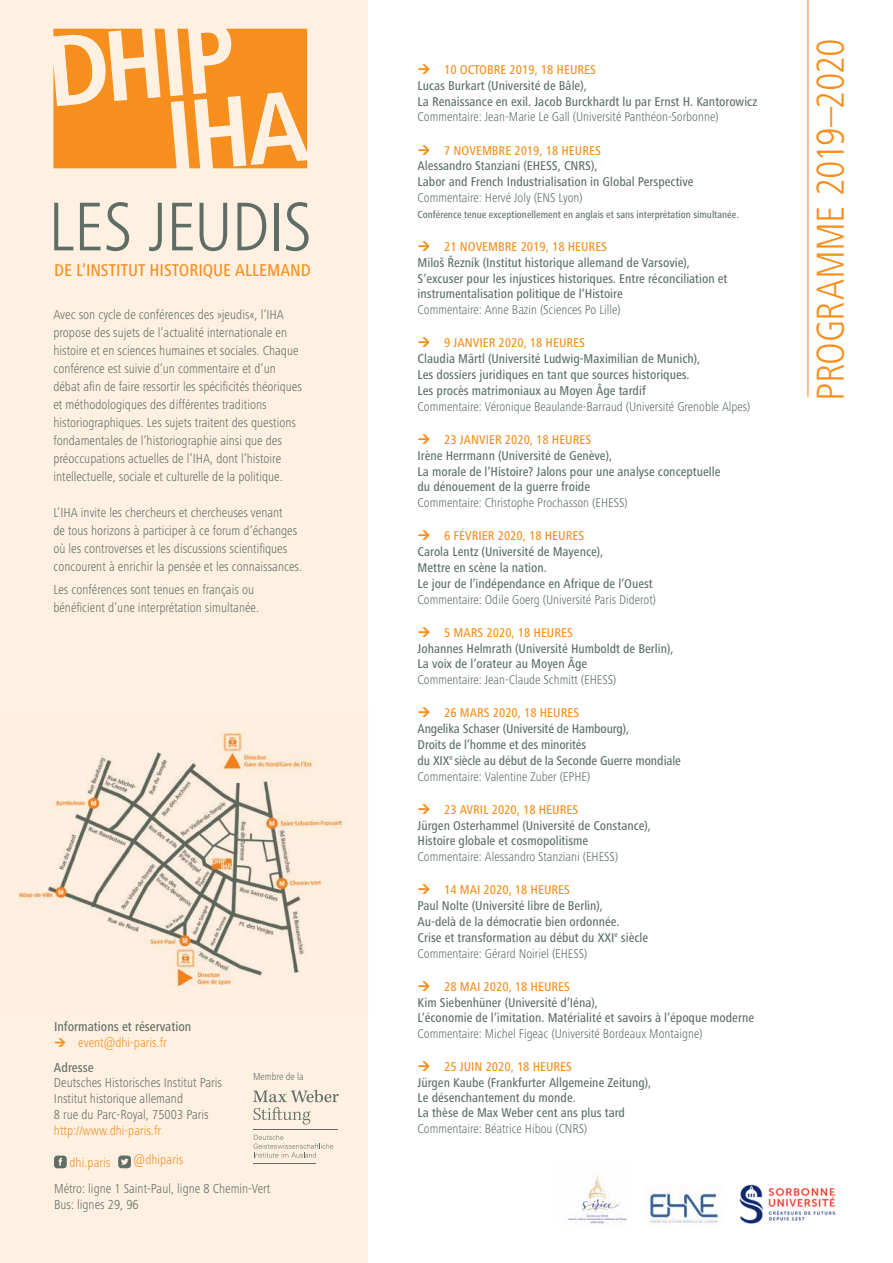
<style>
.page{position:relative;width:893px;height:1263px;background:#fff}
.page>*{position:absolute;margin:0;border:0;box-sizing:border-box;transform-origin:0 0}
.t1{font:300 condensed 71.4px "Frutiger Next Pro";color:#5e6e66}
.t2{font:300 condensed 40.35px "Frutiger Next Pro";letter-spacing:-.03em;color:#f78f1e}
.t3{font:500 condensed 17.7px "Frutiger Next Pro";color:#f78f1e}
.t4{font:300 condensed 13.5px/18px "Frutiger Next Pro";color:#5e6e66}
.t5{font:300 condensed 13.5px "Frutiger Next Pro";color:#f78f1e}
.t6{font:500 condensed 13.5px "Frutiger Next Pro";color:#5e6e66}
.t7{font:500 condensed 13.2px/15.9px "Frutiger Next Pro";color:#5e6e66}
.t8{font:300 condensed 13.2px "Frutiger Next Pro";color:#5e6e66}
.t9{font:500 condensed 13.2px "Frutiger Next Pro";color:#f78f1e}
.t10{font:500 condensed 10.5px "Frutiger Next Pro";color:#5e6e66}
.t11{font:300 condensed 10.5px "Frutiger Next Pro";color:#5e6e66}
.s1{font-weight:300}
</style>
<div class="page">
<div style="left:0;top:0;width:367px;height:1263px;background:#fff0e1"></div>
<svg style="left:53px;top:29px;width:254px;height:139px"></svg>
<hr style="left:807px;top:0;width:1px;height:397px;background:#f78f1e">
<img style="left:17px;top:708px;width:351px;height:307px">
<div style="left:54px;top:1155px;width:13px;height:13px;background:#5e6e66;border-radius:3px"></div>
<svg style="left:59px;top:1158px;width:3px;height:7px"></svg>
<div style="left:118px;top:1155px;width:13px;height:13px;background:#5e6e66;border-radius:3px"></div>
<svg style="left:121px;top:1158px;width:7px;height:7px"></svg>
<hr style="left:253px;top:1163px;width:63px;height:1px;background:#5e6e66">
<hr style="left:253px;top:1129px;width:85px;height:1px;background:#5e6e66">
<svg style="left:253px;top:1090px;width:86px;height:34px"></svg>
<svg style="left:254px;top:1135px;width:79px;height:23px"></svg>
<img style="left:568px;top:1174px;width:59px;height:50px">
<img style="left:645px;top:1185px;width:79px;height:39px">
<img style="left:740px;top:1184px;width:95px;height:40px">
<h1 class="t1" style="left:48px;top:186px;width:129px">Les jeudis</h1>
<h3 class="t3" style="left:54px;top:260px;width:256px">de l’Institut historique allemand</h3>
<p class="t4" style="left:53px;top:306px;width:250px">Avec son cycle de conférences des »jeudis«, l’IHA propose des sujets de l’actualité internationale en histoire et en sciences humaines et sociales. Chaque conférence est suivie d’un commentaire et d’un débat afin de faire ressortir les spécificités théoriques et méthodologiques des différentes traditions historiographiques. Les sujets traitent des questions fondamentales de l’historiographie ainsi que des préoccupations actuelles de l’IHA, dont l’histoire intellectuelle, sociale et culturelle de la politique.</p>
<p class="t4" style="left:53px;top:504px;width:250px">L’IHA invite les chercheurs et chercheuses venant<br>de tous horizons à participer à ce forum d’échanges où les controverses et les discussions scientifiques concourent à enrichir la pensée et les connaissances.</p>
<p class="t4" style="left:53px;top:580px;width:207px">Les conférences sont tenues en français ou bénéficient d’une interprétation simultanée.</p>
<p class="t6" style="left:54px;top:1019px;width:139px">Informations et réservation</p>
<p class="t5" style="left:78px;top:1034px;width:90px">event@dhi-paris.fr</p>
<p class="t6" style="left:54px;top:1059px;width:41px">Adresse</p>
<p class="t4" style="left:54px;top:1075px;width:169px;line-height:15.8px">Deutsches Historisches Institut Paris<br>Institut historique allemand<br>8 rue du Parc-Royal, 75003 Paris</p>
<p class="t5" style="left:54px;top:1122px;width:109px">http://www.dhi-paris.fr</p>
<p class="t5" style="left:69px;top:1154px;width:42px">dhi.paris</p>
<p class="t5" style="left:134px;top:1152px;width:51px">@dhiparis</p>
<p class="t4" style="left:54px;top:1181px;width:218px;line-height:15.8px">Métro: ligne 1 Saint-Paul, ligne 8 Chemin-Vert<br>Bus: lignes 29, 96</p>
<p class="t11" style="left:253px;top:1070px;width:52px">Membre de la</p>
<p class="t9" style="left:444px;top:62px;width:153px">10 Octobre 2019, 18 heures</p>
<p class="t7" style="left:418px;top:77px;width:341px">Lucas Burkart (Université de Bâle),<br>La Renaissance en exil. Jacob Burckhardt lu par Ernst H . Kantorowicz</p>
<p class="t8" style="left:418px;top:110px;width:302px">Commentaire: Jean-Marie Le Gall (Université Panthéon-Sorbonne)</p>
<p class="t9" style="left:444px;top:143px;width:158px">7 novembre 2019, 18 heures</p>
<p class="t7" style="left:418px;top:158px;width:117px">Alessandro Stanziani (EHESS</p>
<p class="t7" style="left:558px;top:158px;width:14px">, CNRS</p>
<p class="t7" style="left:418px;top:158px;width:278px;text-indent:174px">),<br>Labor and French Industrialisation in Global Perspective</p>
<p class="t8" style="left:418px;top:190px;width:167px">Commentaire: Hervé Joly (ENS Lyon)</p>
<p class="t10" style="left:418px;top:208px;width:323px">Conférence tenue exceptionellement en anglais et sans interprétation simultanée.</p>
<p class="t9" style="left:444px;top:239px;width:164px">21 novembre 2019, 18 heures</p>
<p class="t7" style="left:418px;top:254px;width:311px">M iloš Řezník (Institut historique allemand de Varsovie),<br>S’excuser pour les injustices historiques. Entre réconciliation et instrumentalisation politique de l‘H istoire</p>
<p class="t8" style="left:418px;top:302px;width:205px">Commentaire: Anne Bazin (Sciences Po Lille)</p>
<p class="t9" style="left:444px;top:335px;width:142px">9 janvi er 2020, 18 heures</p>
<p class="t7" style="left:418px;top:351px;width:284px">Claudia Märtl (Université Ludwig-Maximilian de M unich),<br>Les dossiers juridiques en tant que sources historiques.<br>Les procès matrimoniaux au M oyen Âge tardif</p>
<p class="t8" style="left:418px;top:399px;width:334px">Commentaire: Véronique Beaulande-Barraud (Université Grenoble Alpes)</p>
<p class="t9" style="left:444px;top:432px;width:148px">23 Janvi er 2020, 18 heures</p>
<p class="t7" style="left:418px;top:447px;width:304px">Irène Herrmann (Université de Genève),<br>La morale de l’H istoire? Jalons pour une analyse conceptuelle du dénouement de la guerre froide</p>
<p class="t8" style="left:418px;top:495px;width:212px">Commentaire: Christophe Prochasson (EHESS)</p>
<p class="t9" style="left:444px;top:528px;width:141px">6 févri er 2020, 18 heures</p>
<p class="t7" style="left:418px;top:544px;width:237px">Carola Lentz (Université de M ayence),<br>Mettre en scène la nation.<br>Le jour de l’indépendance en Afrique de l’Ouest</p>
<p class="t8" style="left:418px;top:592px;width:240px">Commentaire: Odile Goerg (Université Paris Diderot)</p>
<p class="t9" style="left:444px;top:625px;width:130px">5 mars 2020, 18 heures</p>
<p class="t7" style="left:418px;top:640px;width:258px">Johannes Helmrath (Université H umboldt de Berlin),<br>La voix de l’orateur au Moyen Âge</p>
<p class="t8" style="left:418px;top:672px;width:200px">Commentaire: Jean-Claude Schmitt (EHESS)</p>
<p class="t9" style="left:444px;top:705px;width:136px">26 Mars 2020, 18 heures</p>
<p class="t7" style="left:418px;top:721px;width:265px">Angelika Schaser (Université de Hambourg),<br>Droits de l’homme et des minorités<br>du XIX<sup>e</sup> siècle au début de la Seconde Guerre mondiale <span class="s1">Commentaire: Valentine Zuber (EPHE)</span></p>
<p class="t9" style="left:444px;top:802px;width:135px">23 Avril 2020, 18 heures</p>
<p class="t7" style="left:418px;top:817px;width:235px">Jürgen Osterhammel (Université de Constance),<br>H istoire globale et cosmopolitisme</p>
<p class="t8" style="left:418px;top:849px;width:202px">Commentaire: Alessandro Stanziani (EHESS)</p>
<p class="t9" style="left:444px;top:882px;width:127px">14 mai 2020, 18 heures</p>
<p class="t7" style="left:418px;top:898px;width:232px">Paul Nolte (Université libre de Berlin),<br>Au-delà de la démocratie bien ordonnée.<br>Crise et transformation au début du XXI<sup>e</sup> siècle <span class="s1">Commentaire: Gérard Noiriel (EHESS)</span></p>
<p class="t9" style="left:444px;top:979px;width:23px">28 Mai</p>
<p class="t9" style="left:484px;top:979px;width:88px">2020, 18 heures</p>
<p class="t7" style="left:418px;top:994px;width:338px">Kim Siebenhüner (Université d’Iéna),<br>L’économie de l’imitation. Matérialité et savoirs à l’époque moderne</p>
<p class="t8" style="left:418px;top:1026px;width:287px">Commentaire: Michel Figeac (Université Bordeaux Montaigne)</p>
<p class="t9" style="left:444px;top:1059px;width:129px">25 jui n 2020, 18 heures</p>
<p class="t7" style="left:418px;top:1075px;width:235px;line-height:15px">Jürgen Kaube (Frankfurter Allgemeine Zeitung),<br>Le désenchantement du monde.<br>La thèse de Max Weber cent ans plus tard</p>
<p class="t8" style="left:418px;top:1121px;width:171px">Commentaire: Béatrice Hibou (CNRS)</p>
<h2 class="t2" style="left:807px;top:401px;width:364px;rotate:-90deg">Programme 2019–2020</h2>
</div>
